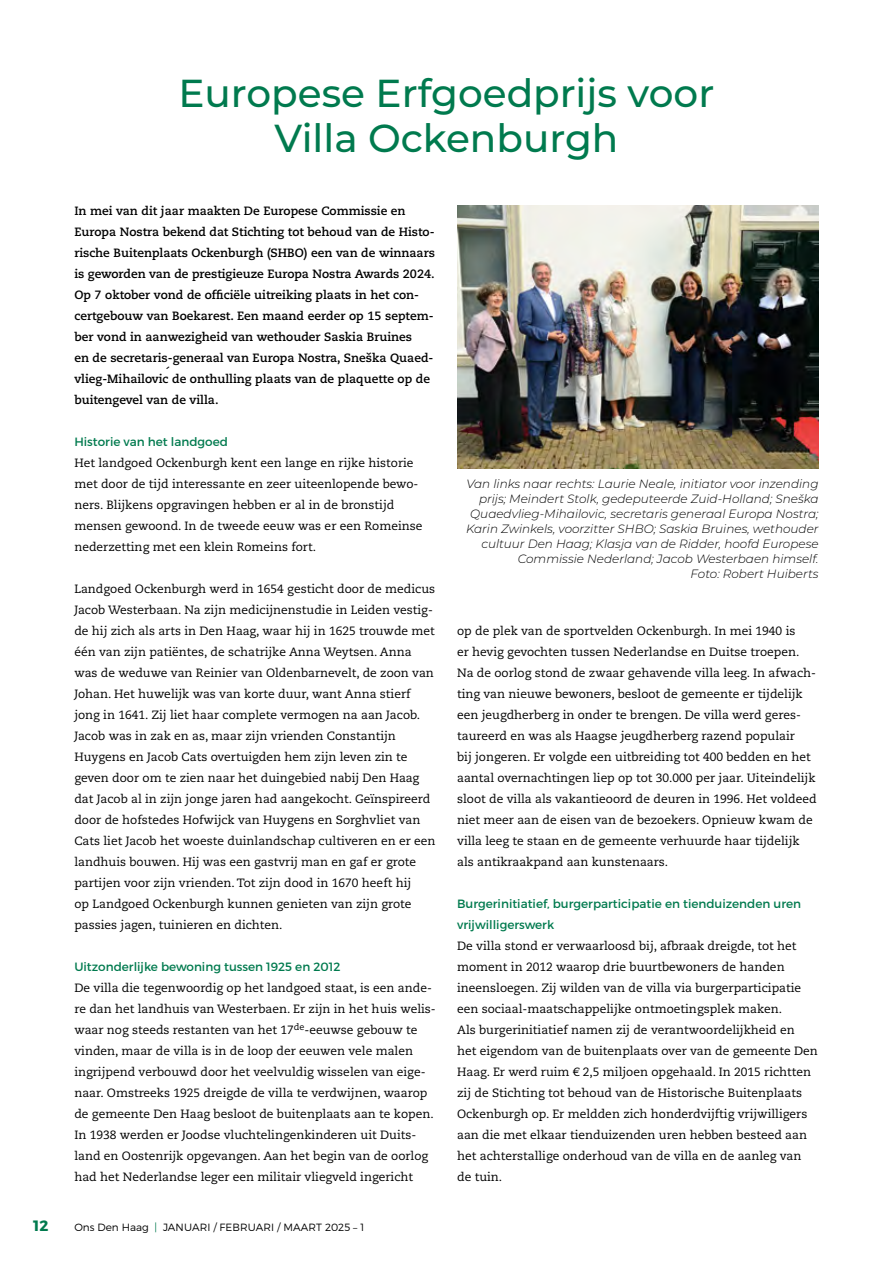
<style>
.page{position:relative;width:893px;height:1263px;background:#fff}
.page>*{position:absolute;margin:0;border:0;box-sizing:border-box;transform-origin:0 0}
.t1{font:500 39px/45px "Montserrat";color:#007a4e;text-align:center}
.t2{font:700 15px "Montserrat";color:#007a4e}
.t3{font:12px/21px "Caecilia LT Std";color:#000}
.t4{font:700 12px/21px "Caecilia LT Std";color:#000}
.t5{font:italic 300 12px/15px "Montserrat";color:#000;text-align:right}
.t6{font:12px/21px "Montserrat";color:#007a4e}
.t7{font:300 10.5px "Montserrat";letter-spacing:.01em;color:#000}
.s1{color:#007a4e}
</style>
<div class="page">
<img style="left:457px;top:205px;width:362px;height:263px">
<h1 class="t1" style="left:179px;top:69px;width:537px">Europese Erfgoedprijs voor<br>Villa Ockenburgh</h1>
<p class="t4" style="left:74px;top:200px;width:362px">In mei van dit jaar maakten De Europese Commissie en Europa Nostra bekend dat Stichting tot behoud van de Histo&shy;rische Buitenplaats Ockenburgh (SHBO) een van de winnaars is geworden van de prestigieuze Europa Nostra Awards 2024.<br>Op 7 oktober vond de officiële uitreiking plaats in het con&shy;certgebouw van Boekarest. Een maand eerder op 15 septem&shy;ber vond in aanwezigheid van wethouder Saskia Bruines<br>en de secretaris-generaal van Europa Nostra, Sneška Quaed&shy;vlieg-Mihailovic de onthulling plaats van de plaquette op de buitengevel van de villa.</p>
<p class="t6" style="left:74px;top:431px;width:155px">Historie van het landgoed</p>
<p class="t3" style="left:74px;top:452px;width:350px">Het landgoed Ockenburgh kent een lange en rijke historie met door de tijd interessante en zeer uiteenlopende bewo&shy;ners. Blijkens opgravingen hebben er al in de bronstijd mensen gewoond. In de tweede eeuw was er een Romeinse nederzetting met een klein Romeins fort.</p>
<p class="t3" style="left:74px;top:578px;width:363px">Landgoed Ockenburgh werd in 1654 gesticht door de medicus Jacob Westerbaan. Na zijn medicijnenstudie in Leiden vestig&shy;de hij zich als arts in Den Haag, waar hij in 1625 trouwde met één van zijn patiëntes, de schatrijke Anna Weytsen. Anna was de weduwe van Reinier van Oldenbarnevelt, de zoon van Johan. Het huwelijk was van korte duur, want Anna stierf jong in 1641. Zij liet haar complete vermogen na aan Jacob.<br>Jacob was in zak en as, maar zijn vrienden Constantijn Huygens en Jacob Cats overtuigden hem zijn leven zin te geven door om te zien naar het duingebied nabij Den Haag dat Jacob al in zijn jonge jaren had aangekocht. Geïnspireerd door de hofstedes Hofwijck van Huygens en Sorghvliet van Cats liet Jacob het woeste duinlandschap cultiveren en er een landhuis bouwen. Hij was een gastvrij man en gaf er grote partijen voor zijn vrienden. Tot zijn dood in 1670 heeft hij<br>op Landgoed Ockenburgh kunnen genieten van zijn grote passies jagen, tuinieren en dichten.</p>
<p class="t6" style="left:74px;top:956px;width:268px">Uitzonderlijke bewoning tussen 1925 en 2012</p>
<p class="t3" style="left:74px;top:977px;width:363px">De villa die tegenwoordig op het landgoed staat, is een ande&shy;re dan het landhuis van Westerbaen. Er zijn in het huis welis&shy;waar nog steeds restanten van het 17<sup>de</sup>-eeuwse gebouw te vinden, maar de villa is in de loop der eeuwen vele malen ingrijpend verbouwd door het veelvuldig wisselen van eige&shy;naar. Omstreeks 1925 dreigde de villa te verdwijnen, waarop de gemeente Den Haag besloot de buitenplaats aan te kopen.<br>In 1938 werden er Joodse vluchtelingenkinderen uit Duits&shy;land en Oostenrijk opgevangen. Aan het begin van de oorlog had het Nederlandse leger een militair vliegveld ingericht</p>
<p class="t4" style="left:166px;top:361px;width:5px">´</p>
<p class="t2" style="left:33px;top:1216px;width:17px">12</p>
<p class="t7" style="left:74px;top:1221px;width:291px">Ons Den Haag <span class="s1">|</span> JANUARI / FEBRUARI / MAART 2025 – 1</p>
<p class="t5" style="left:466px;top:476px;width:354px">Van links naar rechts: Laurie Neale, initiator voor inzending prijs; Meindert Stolk, gedeputeerde Zuid-Holland; Sneška Quaedvlieg-Mihailovic, secretaris generaal Europa Nostra; Karin Zwinkels, voorzitter SHBO; Saskia Bruines, wethouder cultuur Den Haag; Klasja van de Ridder, hoofd Europese Commissie Nederland; Jacob Westerbaen himself.<br>Foto: Robert Huiberts</p>
<p class="t3" style="left:457px;top:620px;width:361px">op de plek van de sportvelden Ockenburgh. In mei 1940 is<br>er hevig gevochten tussen Nederlandse en Duitse troepen.<br>Na de oorlog stond de zwaar gehavende villa leeg. In afwach&shy;ting van nieuwe bewoners, besloot de gemeente er tijdelijk een jeugdherberg in onder te brengen. De villa werd geres&shy;taureerd en was als Haagse jeugdherberg razend populair<br>bij jongeren. Er volgde een uitbreiding tot 400 bedden en het aantal overnachtingen liep op tot 30.000 per jaar. Uiteindelijk sloot de villa als vakantieoord de deuren in 1996. Het voldeed niet meer aan de eisen van de bezoekers. Opnieuw kwam de villa leeg te staan en de gemeente verhuurde haar tijdelijk als antikraakpand aan kunstenaars.</p>
<p class="t6" style="left:457px;top:893px;width:345px">Burgerinitiatief, burgerparticipatie en tienduizenden uren vrijwilligerswerk</p>
<p class="t3" style="left:457px;top:935px;width:362px">De villa stond er verwaarloosd bij, afbraak dreigde, tot het moment in 2012 waarop drie buurtbewoners de handen ineensloegen. Zij wilden van de villa via burgerparticipatie een sociaal-maatschappelijke ontmoetingsplek maken.<br>Als burgerinitiatief namen zij de verantwoordelijkheid en<br>het eigendom van de buitenplaats over van de gemeente Den Haag. Er werd ruim € 2,5 miljoen opgehaald. In 2015 richtten zij de Stichting tot behoud van de Historische Buitenplaats Ockenburgh op. Er meldden zich honderdvijftig vrijwilligers aan die met elkaar tienduizenden uren hebben besteed aan het achterstallige onderhoud van de villa en de aanleg van de tuin.</p>
</div>
